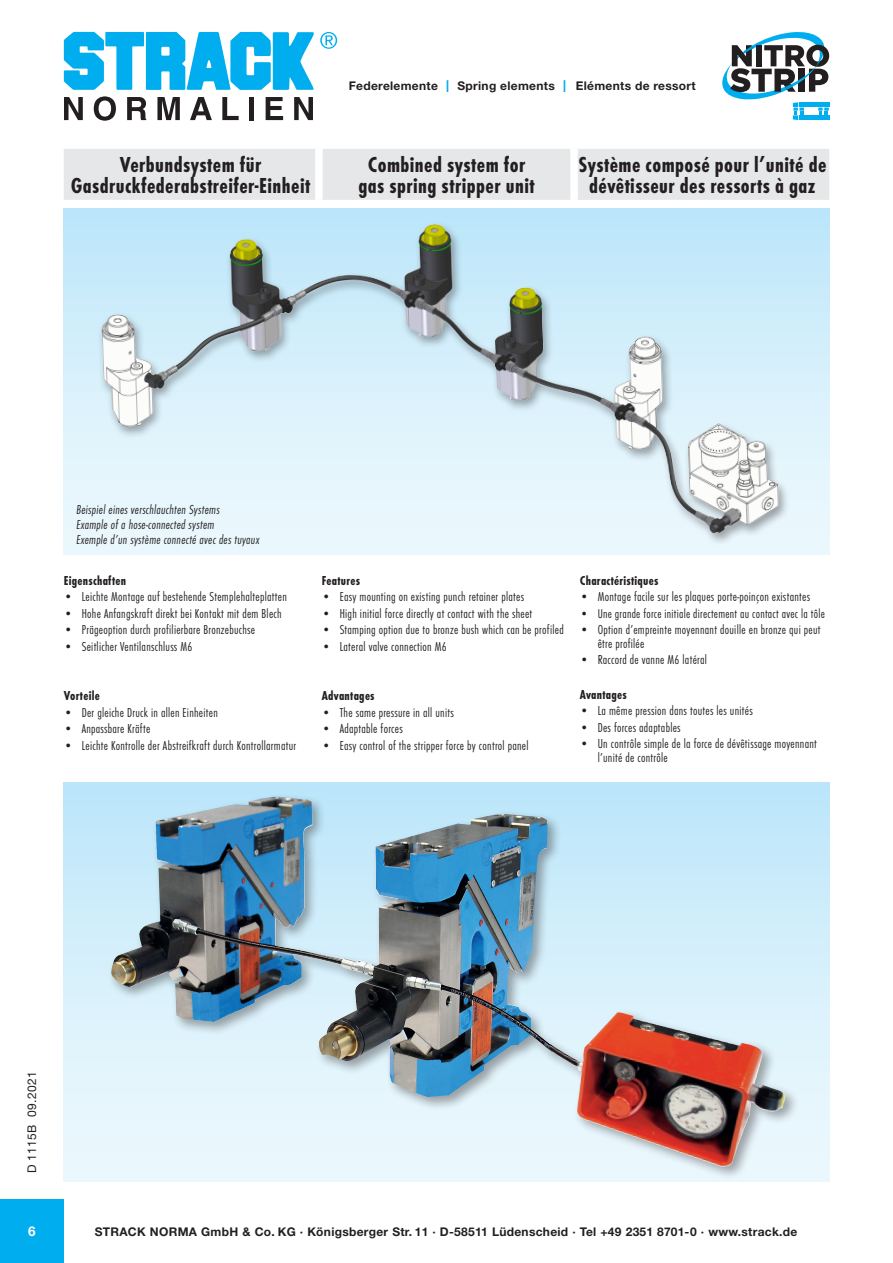
<style>
.page{position:relative;width:893px;height:1263px;background:#fff}
.page>*{position:absolute;margin:0;border:0;box-sizing:border-box;transform-origin:0 0}
.t1{font:22.5px/21px "Futura T Bol Con";letter-spacing:.02em;color:#231f20;text-align:center}
.t2{font:13.5px/13.5px "Futura T Lig Con";letter-spacing:.02em;color:#231f20}
.t3{font:13.5px "Futura T Lig Con Obl";letter-spacing:.02em;color:#231f20}
.t4{font:13.5px "Futura T Bol Con";letter-spacing:.02em;color:#231f20}
.t5{font:700 13.5px "Helvetica Neue LT Std";color:#fff}
.t6{font:13.2px "Futura T Lig Con";letter-spacing:.02em;color:#231f20}
.t7{font:700 12px "Helvetica Neue LT Std";letter-spacing:.025em;color:#231f20}
.t8{font:12px "Helvetica Neue LT Std";letter-spacing:.03em;color:#231f20}
.s1{font-weight:400;font-size:16.5px;color:#00aeef}
</style>
<div class="page">
<svg style="left:722px;top:32px;width:107px;height:88px"></svg>
<div style="left:0;top:1199px;width:64px;height:64px;background:#00aeef"></div>
<svg style="left:64px;top:97px;width:19px;height:23px"></svg>
<svg style="left:94px;top:96px;width:22px;height:25px"></svg>
<svg style="left:127px;top:97px;width:19px;height:23px"></svg>
<svg style="left:157px;top:97px;width:23px;height:23px"></svg>
<svg style="left:190px;top:97px;width:22px;height:23px"></svg>
<svg style="left:222px;top:97px;width:17px;height:23px"></svg>
<div style="left:249px;top:97px;width:5px;height:23px;background:#231f20"></div>
<svg style="left:266px;top:97px;width:17px;height:23px"></svg>
<svg style="left:294px;top:97px;width:19px;height:23px"></svg>
<svg style="left:64px;top:32px;width:273px;height:58px"></svg>
<div style="left:64px;top:208px;width:765px;height:347px;background:linear-gradient(to bottom,#bde6fa,#f0f9fd)"></div>
<img style="left:94px;top:208px;width:705px;height:347px">
<div style="left:64px;top:782px;width:765px;height:399px;background:linear-gradient(to bottom,#bde6fa,#f0f9fd)"></div>
<div style="left:108px;top:793px;width:458px;height:318px;background:#231f20;opacity:.4"></div>
<img style="left:111px;top:797px;width:163px;height:190px">
<div style="left:546px;top:1009px;width:253px;height:171px;background:#231f20;opacity:.4"></div>
<img style="left:567px;top:1012px;width:50px;height:50px">
<div style="left:64px;top:149px;width:765px;height:51px;background:#e6e7e9"></div>
<div style="left:315px;top:149px;width:8px;height:51px;background:#fff"></div>
<div style="left:570px;top:149px;width:8px;height:51px;background:#fff"></div>
<p class="t1" style="left:120px;top:154px;width:143px">Verbundsystem für</p>
<p class="t1" style="left:71px;top:175px;width:241px">Gasdruckfederabstreifer-Einheit</p>
<p class="t7" style="left:349px;top:78px;width:348px">Federelemente <span class="s1">I</span> Spring elements <span class="s1">I</span> Eléments de ressort</p>
<p class="t1" style="left:368px;top:154px;width:159px">Combined system for</p>
<p class="t1" style="left:358px;top:175px;width:178px">gas spring stripper unit</p>
<p class="t1" style="left:578px;top:154px;width:250px">Système composé pour l’unité de dévêtisseur des ressorts à gaz</p>
<p class="t3" style="left:77px;top:502px;width:145px">Beispiel eines verschlauchten Systems</p>
<p class="t3" style="left:77px;top:517px;width:139px">Example of a hose-connected system</p>
<p class="t3" style="left:77px;top:532px;width:184px">Exemple d’un système connecté avec des tuyaux</p>
<p class="t4" style="left:64px;top:572px;width:64px">Eigenschaften</p>
<p class="t2" style="left:64px;top:590px;width:225px">• Leichte Montage auf bestehende Stemplehalteplatten</p>
<p class="t2" style="left:64px;top:607px;width:219px">• Hohe Anfangskraft direkt bei Kontakt mit dem Blech</p>
<p class="t2" style="left:64px;top:623px;width:193px">• Prägeoption durch profilierbare Bronzebuchse</p>
<p class="t2" style="left:64px;top:640px;width:130px">• Seitlicher Ventilanschluss M6</p>
<p class="t4" style="left:64px;top:688px;width:38px">Vorteile</p>
<p class="t2" style="left:64px;top:706px;width:156px">• Der gleiche Druck in allen Einheiten</p>
<p class="t2" style="left:64px;top:722px;width:88px">• Anpassbare Kräfte</p>
<p class="t2" style="left:64px;top:739px;width:234px">• Leichte Kontrolle der Abstreifkraft durch Kontrollarmatur</p>
<p class="t4" style="left:322px;top:573px;width:40px">Features</p>
<p class="t2" style="left:322px;top:590px;width:204px">• Easy mounting on existing punch retainer plates</p>
<p class="t2" style="left:322px;top:607px;width:212px">• High initial force directly at contact with the sheet</p>
<p class="t2" style="left:322px;top:623px;width:243px">• Stamping option due to bronze bush which can be profiled</p>
<p class="t2" style="left:322px;top:640px;width:127px">• Lateral valve connection M6</p>
<p class="t4" style="left:322px;top:688px;width:54px">Advantages</p>
<p class="t2" style="left:322px;top:706px;width:133px">• The same pressure in all units</p>
<p class="t2" style="left:322px;top:722px;width:83px">• Adaptable forces</p>
<p class="t2" style="left:322px;top:739px;width:208px">• Easy control of the stripper force by control panel</p>
<p class="t4" style="left:580px;top:572px;width:80px">Charactéristiques</p>
<p class="t2" style="left:580px;top:590px;width:232px">• Montage facile sur les plaques porte-poinçon existantes</p>
<p class="t6" style="left:580px;top:606px;width:247px">• Une grande force initiale directement au contact avec la tôle</p>
<p class="t2" style="left:598px;top:623px;width:224px;text-indent:-18px">• Option d’empreinte moyennant douille en bronze qui peut être profilée</p>
<p class="t2" style="left:580px;top:653px;width:129px">• Raccord de vanne M6 latéral</p>
<p class="t4" style="left:580px;top:686px;width:49px">Avantages</p>
<p class="t2" style="left:580px;top:704px;width:175px">• La même pression dans toutes les unités</p>
<p class="t2" style="left:580px;top:721px;width:102px">• Des forces adaptables</p>
<p class="t2" style="left:598px;top:737px;width:221px;text-indent:-18px">• Un contrôle simple de la force de dévêtissage moyennant l’unité de contrôle</p>
<p class="t8" style="left:25px;top:1173px;width:104px;rotate:-90deg">D 1115B 09.2021</p>
<p class="t5" style="left:28px;top:1222px;width:9px">6</p>
<p class="t7" style="left:95px;top:1224px;width:704px">STRACK NORMA GmbH &amp; Co. KG · Königsberger Str. 11 · D-58511 Lüdenscheid · Tel +49 2351 8701-0 · www.strack.de</p>
</div>
